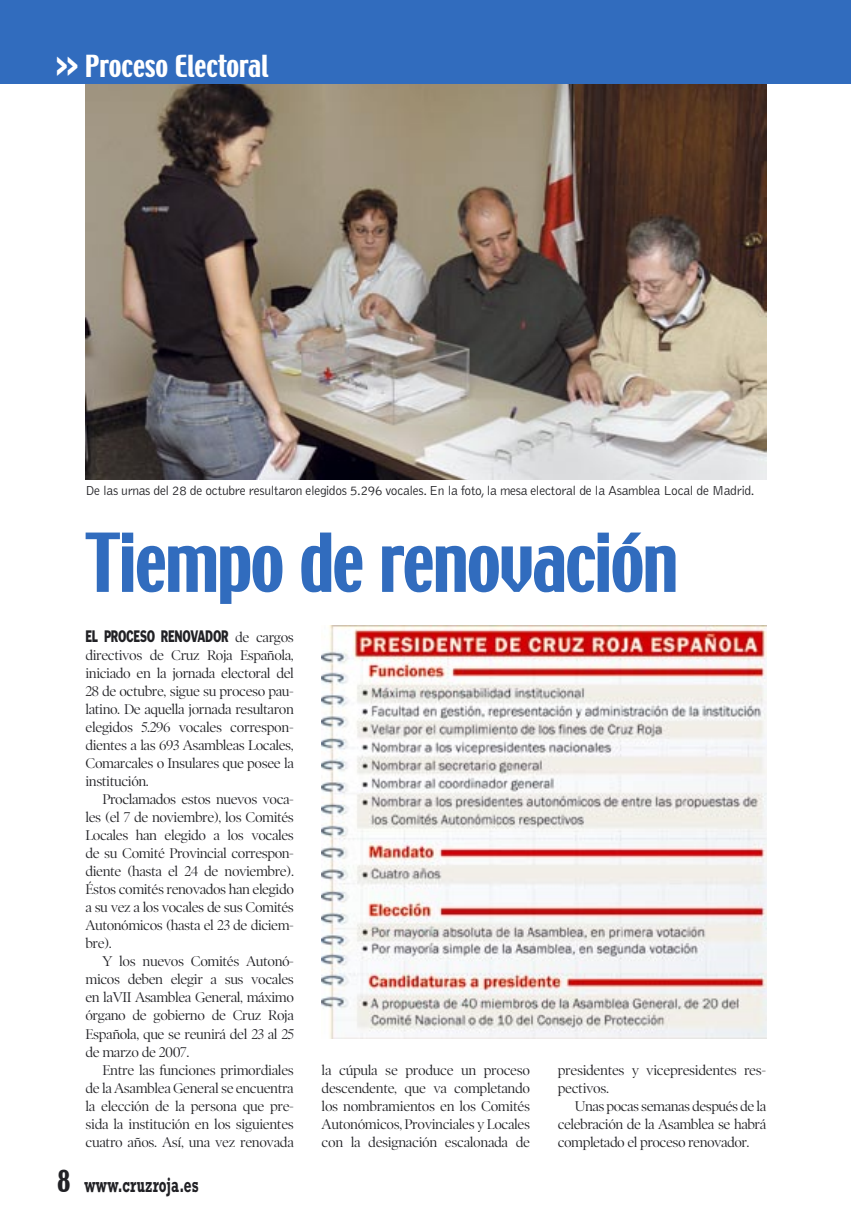
<style>
.page{position:relative;width:851px;height:1221px;background:#fff}
.page>*{position:absolute;margin:0;border:0;box-sizing:border-box;transform-origin:0 0}
.t1{font:72px "Techno";letter-spacing:-.025em;color:#316cbe}
.t2{font:27px "Techno";letter-spacing:-.005em;color:#fff}
.t3{font:700 21px "Rockwell";letter-spacing:.005em;color:#212125;scale:.65 1}
.t4{font:900 16.5px "Poynter Gothic Text";letter-spacing:-.025em;color:#212125;scale:.7 1}
.t5{font:700 16.5px "Rockwell";color:#212125;scale:.65 1}
.t6{font:14.25px/18px "Poynter OS Display";letter-spacing:-.03em;color:#212125;text-align:justify}
.t7{font:300 13.5px "Bell Gothic";letter-spacing:-.025em;color:#212125}
.s1{font-size:36px}
.s2{font-family:"Poynter OS Display";font-weight:400;font-size:14.25px}
.s3{font-family:"Techno";font-weight:400;font-size:27px}
</style>
<div class="page">
<img style="left:85px;top:84px;width:681px;height:395px">
<div style="left:0;top:0;width:850px;height:84px;background:#316cbe"></div>
<img style="left:321px;top:625px;width:445px;height:413px">
<h2 class="t2" style="left:56px;top:48px;width:214px"><span class="s1">&gt;&gt;</span> Proceso Electoral</h2>
<p class="t7" style="left:85px;top:483px;width:670px">De las urnas del 28 de octubre resultaron elegidos 5.296 vocales. En la foto, la mesa electoral de la Asamblea Local de Madrid.</p>
<h1 class="t1" style="left:85px;top:514px;width:594px">Tiempo de renovación</h1>
<p class="t4" style="left:85px;top:627px;width:299px">EL PROCESO RENOVADOR <span class="s2">de cargos</span></p>
<p class="t6" style="left:85px;top:646px;width:210px">directivos de Cruz Roja Española, iniciado en la jornada electoral del 28 de octubre, sigue su proceso pau&shy;latino. De aquella jornada resultaron elegidos 5.296 vocales correspon&shy;dientes a las 693 Asambleas Locales, Comarcales o Insulares que posee la institución.</p>
<p class="t6" style="left:85px;top:790px;width:210px;text-indent:17px">Proclamados estos nuevos voca&shy;les (el 7 de noviembre), los Comités Locales han elegido a los vocales de su Comité Provincial correspon&shy;diente (hasta el 24 de noviembre).<br>Éstos comités renovados han elegido a su vez a los vocales de sus Comités Autonómicos (hasta el 23 de diciem&shy;bre).</p>
<p class="t6" style="left:85px;top:952px;width:210px;text-indent:17px">Y los nuevos Comités Autonó&shy;micos deben elegir a sus vocales en laVII Asamblea General, máximo órgano de gobierno de Cruz Roja Española, que se reunirá del 23 al 25 de marzo de 2007.</p>
<p class="t6" style="left:85px;top:1060px;width:210px;text-indent:17px">Entre las funciones primordiales de la Asamblea General se encuentra la elección de la persona que pre&shy;sida la institución en los siguientes cuatro años. Así, una vez renovada</p>
<p class="t5" style="left:57px;top:1174px;width:124px"><span class="s3">10</span>Cruz Roja</p>
<h3 class="t3" style="left:57px;top:1172px;width:219px"><span class="s3">8</span> www.cruzroja.es</h3>
<p class="t6" style="left:321px;top:1060px;width:210px">la cúpula se produce un proceso descendente, que va completando los nombramientos en los Comités Autonómicos, Provinciales y Locales con la designación escalonada de</p>
<p class="t6" style="left:557px;top:1060px;width:210px">presidentes y vicepresidentes res&shy;pectivos.</p>
<p class="t6" style="left:557px;top:1096px;width:210px;text-indent:17px">Unas pocas semanas después de la celebración de la Asamblea se habrá completado el proceso renovador.</p>
</div>
